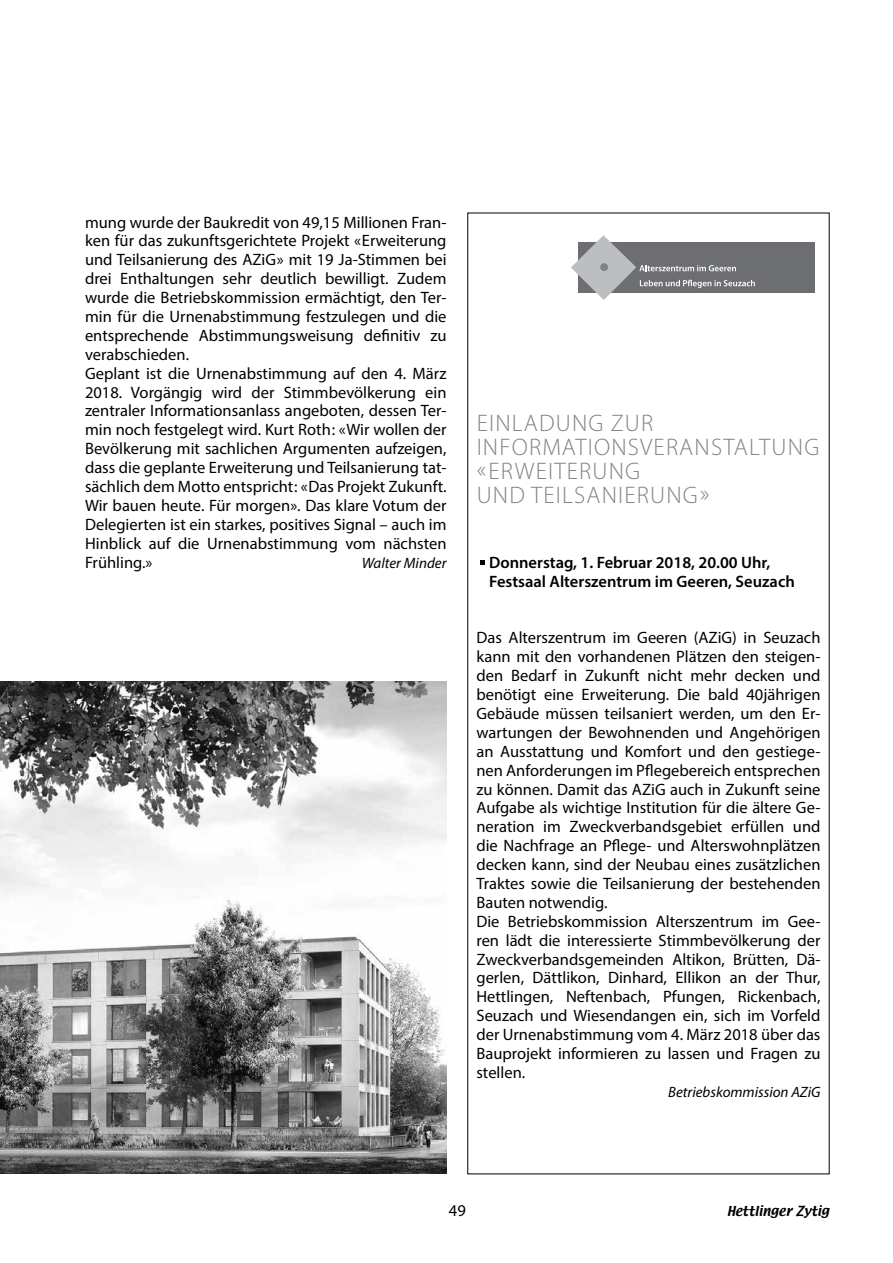
<style>
.page{position:relative;width:893px;height:1263px;background:#fff}
.page>*{position:absolute;margin:0;border:0;box-sizing:border-box;transform-origin:0 0}
.t1{font:300 24px/24px "Myriad Pro";letter-spacing:.05em;color:#808285}
.t2{font:16.5px/18.9px "Myriad Pro";color:#000}
.t3{font:600 16.5px/18.9px "Myriad Pro";color:#000}
.t4{font:italic 15px "Myriad Pro";color:#000}
.t5{font:12px "Textile";letter-spacing:.005em;color:#000}
</style>
<div class="page">
<img style="left:0;top:681px;width:446px;height:493px">
<svg style="left:480px;top:560px;width:4px;height:5px"></svg>
<div style="left:579px;top:242px;width:236px;height:51px;background:#6d6e71"></div>
<svg style="left:571px;top:235px;width:184px;height:65px"></svg>
<p class="t2" style="left:85px;top:212px;width:363px">mung wurde der Baukredit von 49,15 Millionen Fran&shy;ken für das zukunftsgerichtete Projekt «Erweiterung und Teilsanierung des AZiG» mit 19 Ja-Stimmen bei drei Enthaltungen sehr deutlich bewilligt. Zudem wurde die Betriebskommission ermächtigt, den Ter&shy;min für die Urnenabstimmung festzulegen und die entsprechende Abstimmungsweisung definitiv zu verabschieden.<br>Geplant ist die Urnenabstimmung auf den 4. März 2018. Vorgängig wird der Stimmbevölkerung ein zentraler Informationsanlass angeboten, dessen Ter&shy;min noch festgelegt wird. Kurt Roth: «Wir wollen der Bevölkerung mit sachlichen Argumenten aufzeigen, dass die geplante Erweiterung und Teilsanierung tat&shy;sächlich dem Motto entspricht: «Das Projekt Zukunft.<br>Wir bauen heute. Für morgen». Das klare Votum der Delegierten ist ein starkes, positives Signal – auch im Hinblick auf die Urnenabstimmung vom nächsten Frühling.»</p>
<p class="t4" style="left:362px;top:553px;width:86px">Walter Minder</p>
<h1 class="t1" style="left:477px;top:411px;width:344px">EINLADUNG ZUR<br>INFORMATIONSVERANSTALTUNG «ERWEITERUNG<br>UND TEILSANIERUNG»</h1>
<p class="t3" style="left:489px;top:552px;width:307px">Donnerstag, 1. Februar 2018, 20.00 Uhr,<br>Festsaal Alterszentrum im Geeren, Seuzach</p>
<p class="t2" style="left:476px;top:628px;width:346px">Das Alterszentrum im Geeren (AZiG) in Seuzach kann mit den vorhandenen Plätzen den steigen&shy;den Bedarf in Zukunft nicht mehr decken und benötigt eine Erweiterung. Die bald 40jährigen Gebäude müssen teilsaniert werden, um den Er&shy;wartungen der Bewohnenden und Angehörigen an Ausstattung und Komfort und den gestiege&shy;nen Anforderungen im Pflegebereich entsprechen zu können. Damit das AZiG auch in Zukunft seine Aufgabe als wichtige Institution für die ältere Ge&shy;neration im Zweckverbandsgebiet erfüllen und die Nachfrage an Pflege- und Alterswohnplätzen decken kann, sind der Neubau eines zusätzlichen Traktes sowie die Teilsanierung der bestehenden Bauten notwendig.<br>Die Betriebskommission Alterszentrum im Gee&shy;ren lädt die interessierte Stimmbevölkerung der Zweckverbandsgemeinden Altikon, Brütten, Dä&shy;gerlen, Dättlikon, Dinhard, Ellikon an der Thur, Hettlingen, Neftenbach, Pfungen, Rickenbach, Seuzach und Wiesendangen ein, sich im Vorfeld der Urnenabstimmung vom 4. März 2018 über das Bauprojekt informieren zu lassen und Fragen zu stellen.</p>
<p class="t4" style="left:668px;top:1083px;width:154px">Betriebskommission AZiG</p>
<p class="t2" style="left:449px;top:1200px;width:18px">49</p>
<p class="t5" style="left:727px;top:1202px;width:104px">Hettlinger Zytig</p>
</div>
